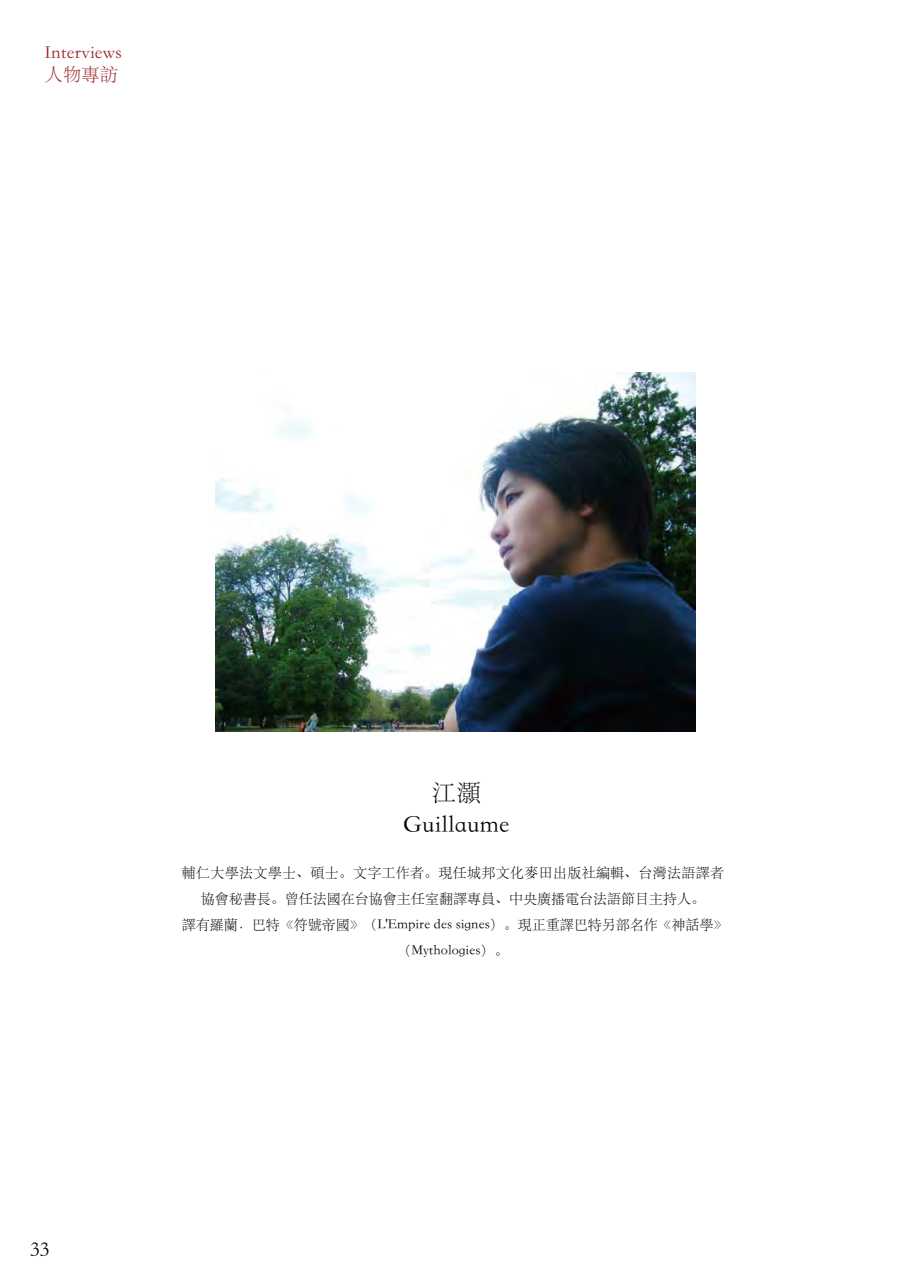
<style>
.page{position:relative;width:903px;height:1275px;background:#fff}
.page>*{position:absolute;margin:0;border:0;box-sizing:border-box;transform-origin:0 0}
.t1{font:24.5px/33.2px "ST Song";color:#000;text-align:center}
.t2{font:21px "ST Song";color:#000}
.t3{font:18.38px/21px "ST Song";color:#982529}
.t4{font:14px/26.2px "ST Song";color:#000;text-align:center}
</style>
<div class="page">
<img style="left:216px;top:372px;width:479px;height:360px">
<h3 class="t3" style="left:45px;top:42px;width:79px">Interviews人物專訪</h3>
<h2 class="t2" style="left:30px;top:1237px;width:21px">33</h2>
<h1 class="t1" style="left:403px;top:774px;width:108px">江灝<br>Guillaume</h1>
<p class="t4" style="left:182px;top:858px;width:547px">輔仁大學法文學士、碩士。文字工作者。現任城邦文化麥田出版社編輯、台灣法語譯者協會秘書長。曾任法國在台協會主任室翻譯專員、中央廣播電台法語節目主持人。<br>譯有羅蘭．巴特《符號帝國》（L'Empire des signes）。現正重譯巴特另部名作《神話學》（Mythologies）。</p>
</div>
